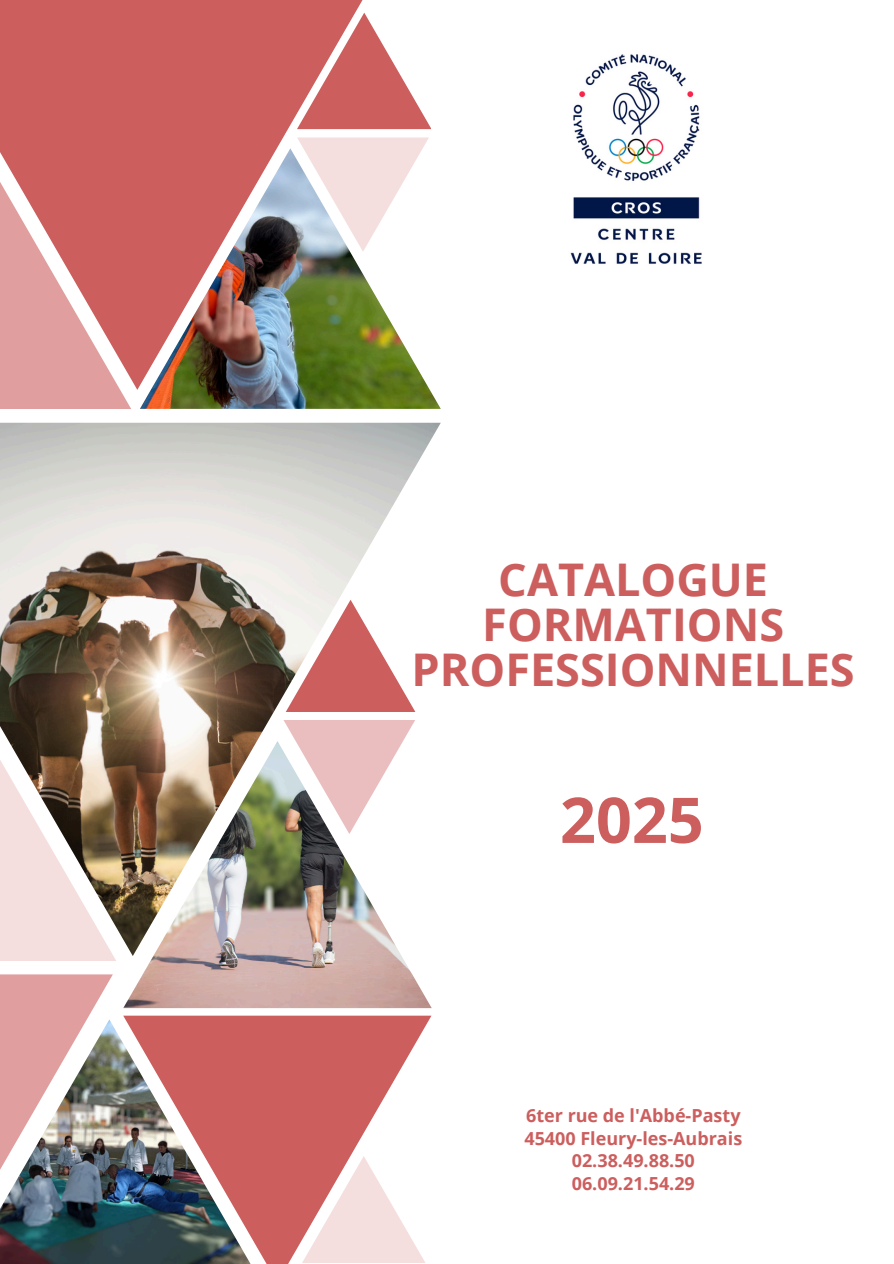
<style>
.page{position:relative;width:894px;height:1264px;background:#fff}
.page>*{position:absolute;margin:0;border:0;box-sizing:border-box;transform-origin:0 0}
.t1{font:700 63px "Open Sans";color:#cc5e5e}
.t2{font:700 45px/45px "Open Sans";color:#cc5e5e;text-align:center}
.t3{font:700 18px "Open Sans";color:#cc5e5e}
</style>
<div class="page">
<svg style="left:0;top:975px;width:113px;height:44px;background:#e3a9a9"></svg>
<img style="left:0;top:423px;width:440px;height:516px">
<svg style="left:0;top:696px;width:116px;height:264px;background:#b2a196"></svg>
<svg style="left:123px;top:1015px;width:308px;height:248px;fill:#cc5e5e"></svg>
<img style="left:123px;top:741px;width:308px;height:267px">
<svg style="left:374px;top:138px;width:55px;height:10px"></svg>
<svg style="left:286px;top:599px;width:129px;height:113px"></svg>
<img style="left:140px;top:148px;width:300px;height:261px">
<svg style="left:283px;top:720px;width:132px;height:114px"></svg>
<svg style="left:302px;top:1155px;width:123px;height:107px"></svg>
<svg style="left:374px;top:29px;width:57px;height:100px"></svg>
<img style="left:0;top:0;width:374px;height:389px">
<svg style="left:0;top:144px;width:131px;height:264px;background:#da8b8b"></svg>
<img style="left:570px;top:54px;width:132px;height:210px">
<img style="left:0;top:1019px;width:259px;height:244px">
<p class="t2" style="left:411px;top:556px;width:444px">CATALOGUE<br>FORMATIONS<br>PROFESSIONNELLES</p>
<p class="t1" style="left:559px;top:775px;width:145px">2025</p>
<p class="t3" style="left:526px;top:1102px;width:216px">6ter rue de l'Abbé-Pasty</p>
<p class="t3" style="left:524px;top:1125px;width:219px">45400 Fleury-les-Aubrais</p>
<p class="t3" style="left:571px;top:1147px;width:125px">02.38.49.88.50</p>
<h2 class="t3" style="left:571px;top:1170px;width:125px">06.09.21.54.29</h2>
</div>
